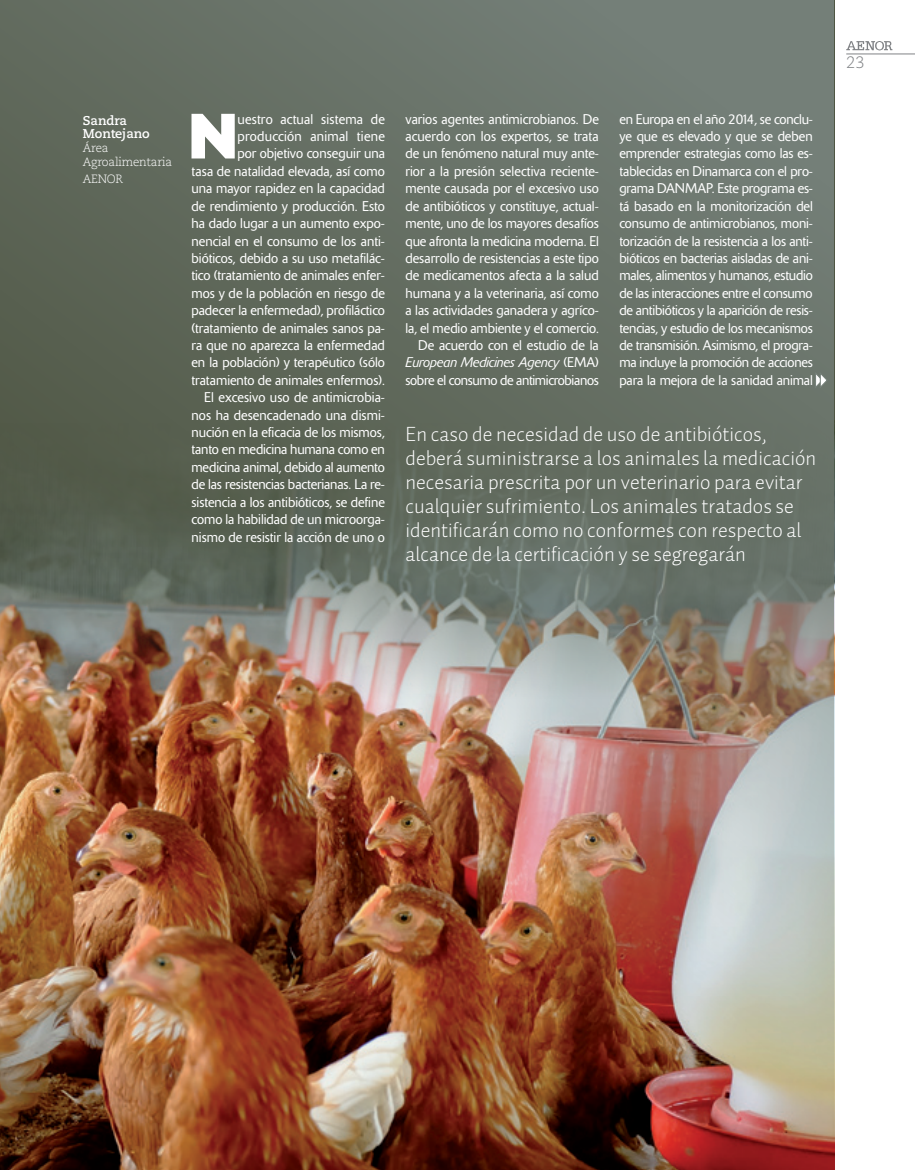
<style>
.page{position:relative;width:915px;height:1170px;background:#fff}
.page>*{position:absolute;margin:0;border:0;box-sizing:border-box;transform-origin:0 0}
._04_TEXTO_CORRIDO{font:700 63.3px "Delta";color:#fff}
._05_SUMARIO_TEMAS{font:21px/24px "Auto 1 Light LF";color:#fff}
.t1{font:300 16.5px "Caecilia LT Std";color:#808285}
._04_TEXTO_CORRIDO-2{font:300 13.95px/17.4px "Delta";color:#fff;text-align:justify}
._06_NOMBRE_AUTOR_TEM{font:700 12.75px/13.5px "Caecilia LT Std";letter-spacing:-.01em;color:#fff}
._07_CARGO_AUTOR_TEMA{font:300 12px/13.5px "Caecilia LT Std";letter-spacing:-.02em;color:#fff}
.s1{font-style:italic}
</style>
<div class="page">
<hr style="left:846px;top:54px;width:68px;height:1px;background:#808285">
<svg style="left:846px;top:41px;width:46px;height:10px"></svg>
<img style="left:0;top:0;width:833px;height:1169px">
<svg style="left:814px;top:372px;width:13px;height:17px"></svg>
<p class="_06_NOMBRE_AUTOR_TEM" style="left:83px;top:114px;width:68px">Sandra<br>Montejano</p>
<p class="_07_CARGO_AUTOR_TEMA" style="left:83px;top:141px;width:91px">Área<br>Agroalimentaria</p>
<p class="_07_CARGO_AUTOR_TEMA" style="left:83px;top:173px;width:42px">AENOR</p>
<p class="_04_TEXTO_CORRIDO-2" style="left:191px;top:110px;width:195px;text-align:right">uestro actual sistema de producción animal tiene<br>por objetivo conseguir una<br>tasa de natalidad elevada, así como una mayor rapidez en la capacidad de rendimiento y producción. Esto ha dado lugar a un aumento expo&shy;nencial en el consumo de los anti&shy;bióticos, debido a su uso metafilác&shy;tico (tratamiento de animales enfer&shy;mos y de la población en riesgo de padecer la enfermedad), profiláctico (tratamiento de animales sanos pa&shy;ra que no aparezca la enfermedad en la población) y terapéutico (sólo tratamiento de animales enfermos).</p>
<p class="_04_TEXTO_CORRIDO-2" style="left:191px;top:389px;width:195px;text-indent:13px">El excesivo uso de antimicrobia&shy;nos ha desencadenado una dismi&shy;nución en la eficacia de los mismos, tanto en medicina humana como en medicina animal, debido al aumento de las resistencias bacterianas. La re&shy;sistencia a los antibióticos, se define como la habilidad de un microorga&shy;nismo de resistir la acción de uno o</p>
<p class="_04_TEXTO_CORRIDO" style="left:189px;top:97px;width:50px">N</p>
<p class="_04_TEXTO_CORRIDO-2" style="left:405px;top:110px;width:195px">varios agentes antimicrobianos. De acuerdo con los expertos, se trata de un fenómeno natural muy ante&shy;rior a la presión selectiva reciente&shy;mente causada por el excesivo uso de antibióticos y constituye, actual&shy;mente, uno de los mayores desafíos que afronta la medicina moderna. El desarrollo de resistencias a este tipo de medicamentos afecta a la salud humana y a la veterinaria, así como a las actividades ganadera y agríco&shy;la, el medio ambiente y el comercio.</p>
<p class="_04_TEXTO_CORRIDO-2" style="left:405px;top:336px;width:195px;text-indent:13px">De acuerdo con el estudio de la <span class="s1">European Medicines Agency</span> (EMA) sobre el consumo de antimicrobianos</p>
<p class="_04_TEXTO_CORRIDO-2" style="left:619px;top:110px;width:195px">en Europa en el año 2014, se conclu&shy;ye que es elevado y que se deben emprender estrategias como las es&shy;tablecidas en Dinamarca con el pro&shy;grama DANMAP. Este programa es&shy;tá basado en la monitorización del consumo de antimicrobianos, moni&shy;torización de la resistencia a los anti&shy;bióticos en bacterias aisladas de ani&shy;males, alimentos y humanos, estudio de las interacciones entre el consumo de antibióticos y la aparición de resis&shy;tencias, y estudio de los mecanismos de transmisión. Asimismo, el progra&shy;ma incluye la promoción de acciones para la mejora de la sanidad animal</p>
<p class="_05_SUMARIO_TEMAS" style="left:405px;top:422px;width:412px">En caso de necesidad de uso de antibióticos, deberá suministrarse a los animales la medicación necesaria prescrita por un veterinario para evitar cualquier sufrimiento. Los animales tratados se identificarán como no conformes con respecto al alcance de la certificación y se segregarán</p>
<p class="t1" style="left:846px;top:53px;width:20px">23</p>
</div>
